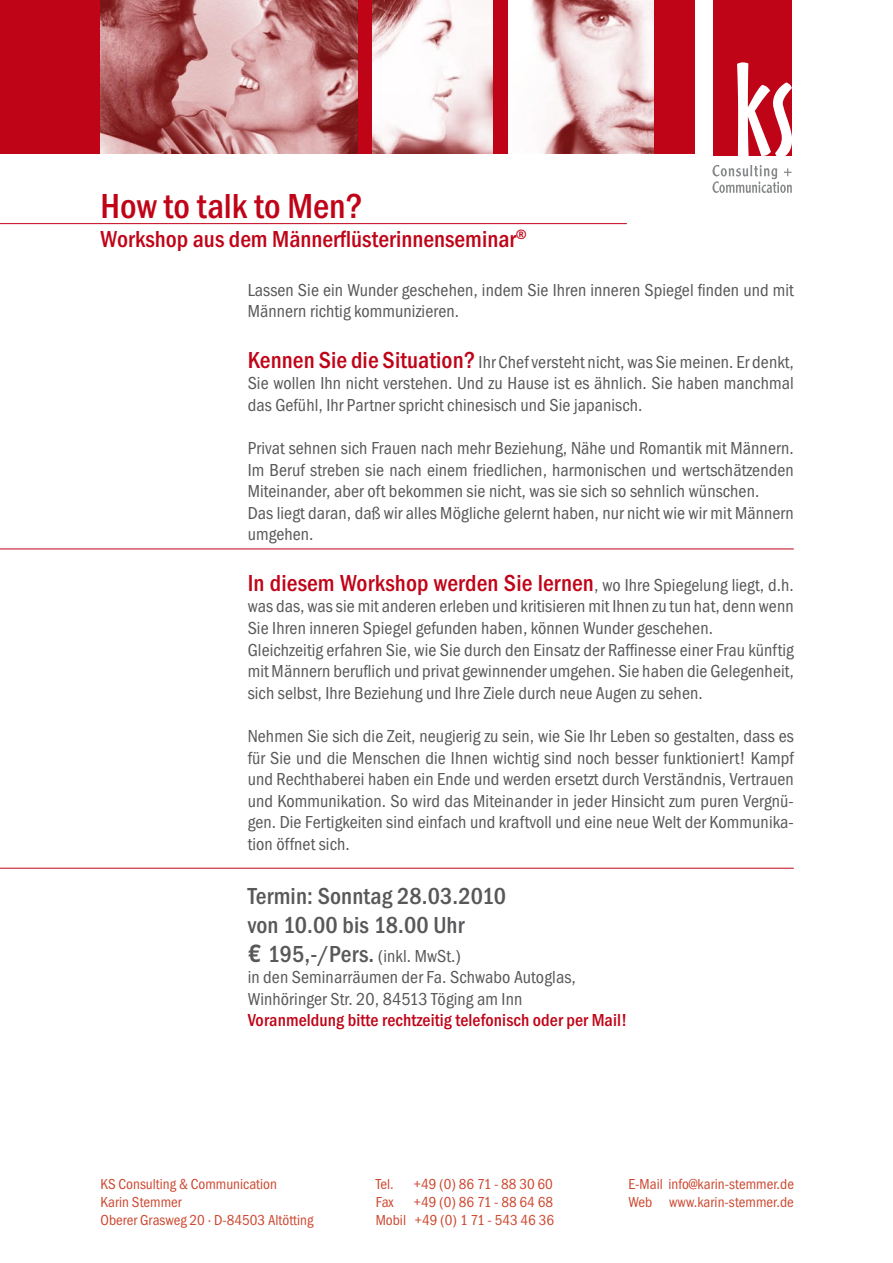
<style>
.page{position:relative;width:893px;height:1263px;background:#fff}
.page>*{position:absolute;margin:0;border:0;box-sizing:border-box;transform-origin:0 0}
.t1{font:700 36px "Franklin Gothic Cond";color:#c00418}
.t2{font:700 24px "Franklin Gothic Cond";color:#c00418}
.t3{font:700 24px/28.8px "Franklin Gothic Cond";letter-spacing:.005em;color:#58585a}
.t4{font:18px/21.6px "Franklin Gothic Cond";letter-spacing:.005em;color:#58585a}
.t5{font:700 18px "Franklin Gothic Cond";letter-spacing:.005em;color:#c00418}
.t6{font:15px/18px "Franklin Gothic Cond";color:#cc4931}
.s1{font-weight:700;font-size:24px;color:#c00418}
.s2{font-weight:400;font-size:18px;color:#58585a}
.s3{font-family:"Trade Gothic LT";font-weight:700;font-size:24px}
.s4{font-weight:700;font-size:24px}
</style>
<div class="page">
<div style="left:713px;top:0;width:78px;height:155px;background:#c00418"></div>
<svg style="left:712px;top:62px;width:80px;height:131px"></svg>
<div style="left:0;top:0;width:694px;height:154px;background:#c00418"></div>
<hr style="left:0;top:223px;width:627px;height:1px;background:#c00418">
<hr style="left:0;top:549px;width:794px;height:1px;background:#c00418">
<hr style="left:0;top:868px;width:794px;height:1px;background:#c00418">
<img style="left:509px;top:0;width:144px;height:154px">
<img style="left:101px;top:0;width:256px;height:154px">
<img style="left:372px;top:0;width:121px;height:154px">
<h1 class="t1" style="left:101px;top:186px;width:264px">How to talk to Men?</h1>
<h2 class="t2" style="left:101px;top:225px;width:428px">Workshop aus dem Männerflüsterinnenseminar<sup>®</sup></h2>
<p class="t4" style="left:248px;top:279px;width:548px">Lassen Sie ein Wunder geschehen, indem Sie Ihren inneren Spiegel finden und mit<br>Männern richtig kommunizieren.</p>
<p class="t4" style="left:248px;top:351px;width:548px;text-align:justify"><span class="s1">Kennen Sie die Situation?</span> Ihr Chef versteht nicht, was Sie meinen. Er denkt, Sie wollen Ihn nicht verstehen. Und zu Hause ist es ähnlich. Sie haben manchmal das Gefühl, Ihr Partner spricht chinesisch und Sie japanisch.</p>
<p class="t4" style="left:248px;top:437px;width:548px">Privat sehnen sich Frauen nach mehr Beziehung, Nähe und Romantik mit Männern.<br>Im Beruf streben sie nach einem friedlichen, harmonischen und wertschätzenden Miteinander, aber oft bekommen sie nicht, was sie sich so sehnlich wünschen.<br>Das liegt daran, daß wir alles Mögliche gelernt haben, nur nicht wie wir mit Männern umgehen.</p>
<h2 class="t2" style="left:248px;top:569px;width:548px">In diesem Workshop werden Sie lernen<span class="s2">, wo Ihre Spiegelung liegt, d.h.</span></h2>
<p class="t4" style="left:248px;top:596px;width:548px">was das, was sie mit anderen erleben und kritisieren mit Ihnen zu tun hat, denn wenn Sie Ihren inneren Spiegel gefunden haben, können Wunder geschehen.<br>Gleichzeitig erfahren Sie, wie Sie durch den Einsatz der Raffinesse einer Frau künftig mit Männern beruflich und privat gewinnender umgehen. Sie haben die Gelegenheit, sich selbst, Ihre Beziehung und Ihre Ziele durch neue Augen zu sehen.</p>
<p class="t4" style="left:248px;top:725px;width:548px;text-align:justify">Nehmen Sie sich die Zeit, neugierig zu sein, wie Sie Ihr Leben so gestalten, dass es für Sie und die Menschen die Ihnen wichtig sind noch besser funktioniert! Kampf und Rechthaberei haben ein Ende und werden ersetzt durch Verständnis, Vertrauen und Kommunikation. So wird das Miteinander in jeder Hinsicht zum puren Vergnü&shy;gen. Die Fertigkeiten sind einfach und kraftvoll und eine neue Welt der Kommunika&shy;tion öffnet sich.</p>
<h2 class="t3" style="left:248px;top:882px;width:260px">Termin: Sonntag 28.03.2010 von 10.00 bis 18.00 Uhr</h2>
<p class="t4" style="left:248px;top:945px;width:330px"><span class="s3">€</span> <span class="s4">195,-/Pers.</span> (inkl. MwSt.)<br>in den Seminarräumen der Fa. Schwabo Autoglas,<br>Winhöringer Str. 20, 84513 Töging am Inn</p>
<p class="t5" style="left:248px;top:1010px;width:381px">Voranmeldung bitte rechtzeitig telefonisch oder per Mail!</p>
<p class="t6" style="left:101px;top:1175px;width:214px">KS Consulting &amp; Communication<br>Karin Stemmer<br>Oberer Grasweg 20 · D-84503 Altötting</p>
<p class="t6" style="left:628px;top:1175px;width:167px">E-Mail info@karin-stemmer.de<br>Web www.karin-stemmer.de</p>
<p class="t6" style="left:376px;top:1175px;width:20px">Tel.</p>
<p class="t6" style="left:413px;top:1175px;width:141px">+49 (0) 86 71 - 88 30 60</p>
<p class="t6" style="left:376px;top:1193px;width:20px">Fax</p>
<p class="t6" style="left:376px;top:1193px;width:180px;text-align:right">+49 (0) 86 71 - 88 64 68<br>Mobil +49 (0) 1 71 - 543 46 36</p>
</div>
